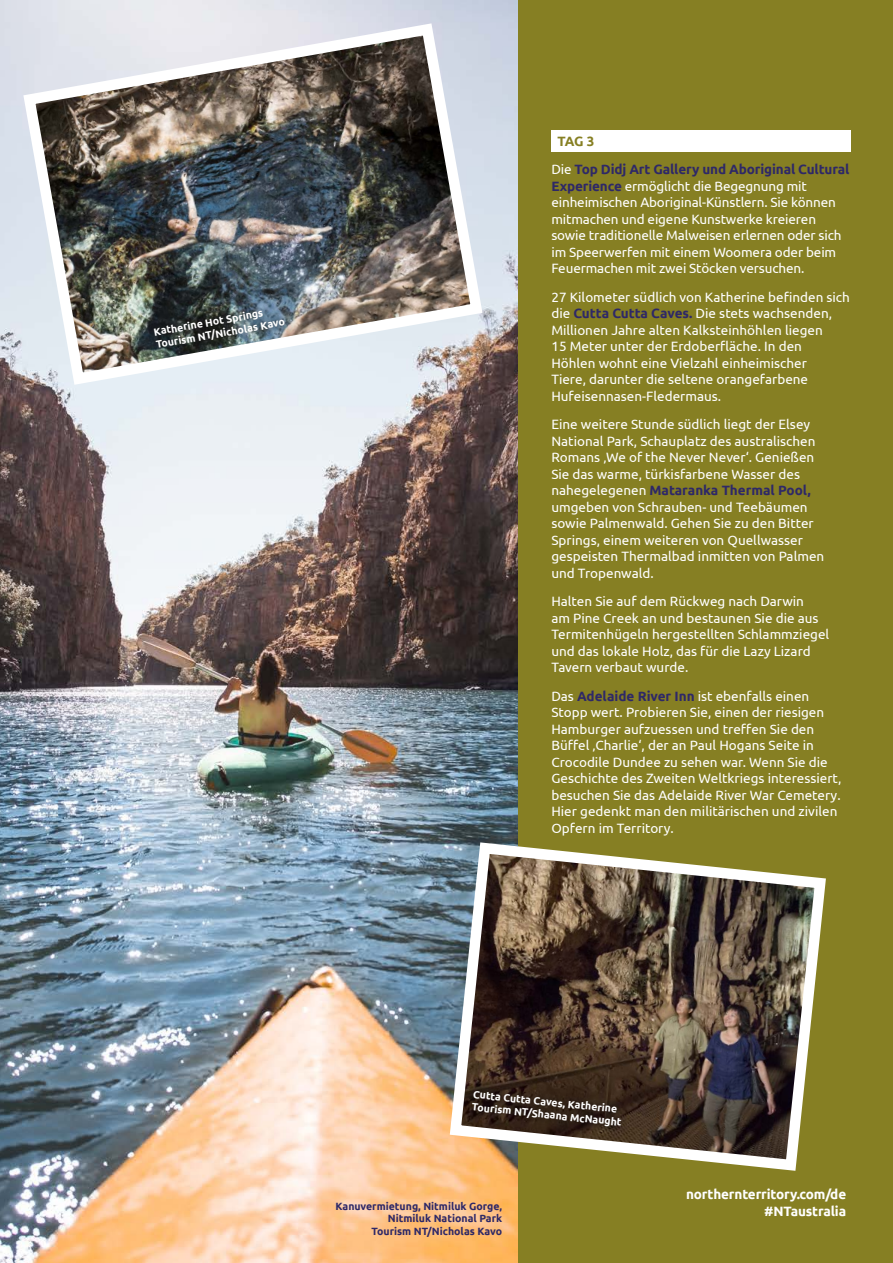
<style>
.page{position:relative;width:893px;height:1263px;background:#fff}
.page>*{position:absolute;margin:0;border:0;box-sizing:border-box;transform-origin:0 0}
.t1{font:13.5px/16.5px "Ubuntu";color:#fff}
.T-NT_Body_Copy{font:700 13.5px "Ubuntu";letter-spacing:-.01em;color:#fff}
.t2{font:700 13.5px "Ubuntu";color:#867f23}
.t3{font:700 10.5px "Ubuntu";color:#fff}
.t4{font:700 10.5px/12.6px "Ubuntu";color:#2e2867;text-align:right}
.s1{font-weight:700;color:#2e2867}
</style>
<div class="page">
<img style="left:0;top:0;width:519px;height:1263px">
<div style="left:519px;top:0;width:374px;height:1263px;background:#867f23"></div>
<div style="left:551px;top:131px;width:299px;height:21px;background:#fff"></div>
<img style="left:444px;top:837px;width:382px;height:339px">
<img style="left:17px;top:17px;width:472px;height:374px">
<div style="left:146px;top:303px;width:147px;height:53px;background:#181716;opacity:.75"></div>
<div style="left:465px;top:1082px;width:164px;height:53px;background:#181716;opacity:.75"></div>
<p class="t3" style="left:153px;top:326px;width:112px;rotate:-10deg">Katherine Hot Springs</p>
<p class="t3" style="left:155px;top:338px;width:132px;rotate:-10deg">Tourism NT/Nicholas Kavo</p>
<p class="t2" style="left:558px;top:133px;width:38px">TAG 3</p>
<p class="t1" style="left:551px;top:161px;width:299px">Die <span class="s1">Top Didj Art Gallery und Aboriginal Cultural Experience</span> ermöglicht die Begegnung mit einheimischen Aboriginal-Künstlern. Sie können mitmachen und eigene Kunstwerke kreieren sowie traditionelle Malweisen erlernen oder sich im Speerwerfen mit einem Woomera oder beim Feuermachen mit zwei Stöcken versuchen.</p>
<p class="t1" style="left:551px;top:288px;width:300px">27 Kilometer südlich von Katherine befinden sich die <span class="s1">Cutta Cutta Caves.</span> Die stets wachsenden, Millionen Jahre alten Kalksteinhöhlen liegen<br>15 Meter unter der Erdoberfläche. In den<br>Höhlen wohnt eine Vielzahl einheimischer<br>Tiere, darunter die seltene orangefarbene Hufeisennasen-Fledermaus.</p>
<p class="t1" style="left:551px;top:416px;width:274px">Eine weitere Stunde südlich liegt der Elsey National Park, Schauplatz des australischen Romans ‚We of the Never Never‘. Genießen Sie das warme, türkisfarbene Wasser des nahegelegenen <span class="s1">Mataranka Thermal Pool, </span>umgeben von Schrauben- und Teebäumen sowie Palmenwald. Gehen Sie zu den Bitter Springs, einem weiteren von Quellwasser gespeisten Thermalbad inmitten von Palmen und Tropenwald.</p>
<p class="t1" style="left:551px;top:593px;width:279px">Halten Sie auf dem Rückweg nach Darwin<br>am Pine Creek an und bestaunen Sie die aus Termitenhügeln hergestellten Schlammziegel und das lokale Holz, das für die Lazy Lizard Tavern verbaut wurde.</p>
<p class="t1" style="left:551px;top:687px;width:292px">Das <span class="s1">Adelaide River Inn</span> ist ebenfalls einen Stopp wert. Probieren Sie, einen der riesigen Hamburger aufzuessen und treffen Sie den Büffel ‚Charlie‘, der an Paul Hogans Seite in Crocodile Dundee zu sehen war. Wenn Sie die Geschichte des Zweiten Weltkriegs interessiert, besuchen Sie das Adelaide River War Cemetery.<br>Hier gedenkt man den militärischen und zivilen Opfern im Territory.</p>
<p class="t3" style="left:474px;top:1088px;width:146px;rotate:6deg">Cutta Cutta Caves, Katherine</p>
<p class="t3" style="left:473px;top:1100px;width:152px;rotate:6deg">Tourism NT/Shaana McNaught</p>
<p class="t4" style="left:335px;top:1199px;width:168px">Kanuvermietung, Nitmiluk Gorge,<br>Nitmiluk National Park</p>
<p class="t4" style="left:371px;top:1224px;width:132px">Tourism NT/Nicholas Kavo</p>
<p class="T-NT_Body_Copy" style="left:686px;top:1186px;width:162px">northernterritory.com/de</p>
<p class="T-NT_Body_Copy" style="left:764px;top:1203px;width:84px">#NTaustralia</p>
</div>
